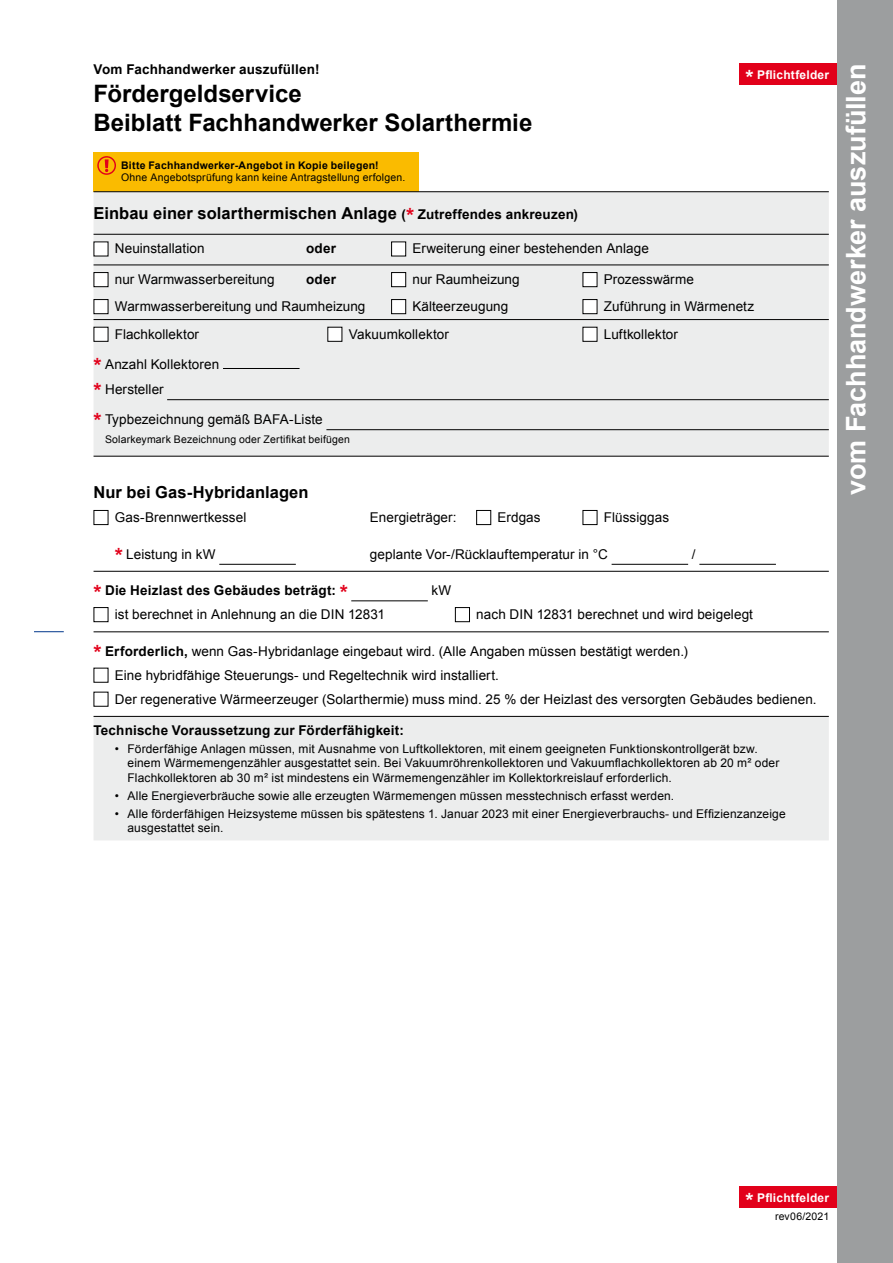
<style>
.page{position:relative;width:893px;height:1263px;background:#fff}
.page>*{position:absolute;margin:0;border:0;box-sizing:border-box;transform-origin:0 0}
.t1{font:700 27px "Arial";color:#fff}
.t2{font:700 24px/28.8px "Arial";color:#000}
.t3{font:700 16.5px "Arial";letter-spacing:.005em;color:#000}
.t4{font:13.5px/24px "Arial";letter-spacing:.005em;color:#000}
.t5{font:700 13.5px "Arial";letter-spacing:.015em;color:#000}
.t6{font:12px/14.4px "Arial";letter-spacing:.01em;color:#000}
.t7{font:700 12px "Arial";letter-spacing:.02em;color:#fff}
.t8{font:10.5px "Arial";letter-spacing:.015em;color:#000}
.t9{font:700 10.5px "Arial";letter-spacing:.02em;color:#000}
.s1{font-size:13.5px}
.s2{font-size:21px;color:#e2001a}
.s3{font-weight:700;font-size:21px;color:#e2001a}
.s4{font-size:21px}
.s5{font-weight:700}
</style>
<div class="page">
<hr style="left:34px;top:631px;width:30px;height:1px;background:#00378b">
<div style="left:740px;top:1186px;width:153px;height:22px;background:#e2001a"></div>
<div style="left:740px;top:64px;width:153px;height:21px;background:#e2001a"></div>
<div style="left:94px;top:152px;width:325px;height:40px;background:#fabb00"></div>
<svg style="left:97px;top:156px;width:19px;height:19px"></svg>
<div style="left:838px;top:0;width:55px;height:1263px;background:#9c9e9f"></div>
<svg style="left:94px;top:192px;width:735px;height:648px;fill:#eceded"></svg>
<hr style="left:94px;top:191px;width:735px;height:1px;background:#000">
<hr style="left:94px;top:234px;width:735px;height:1px;background:#000">
<hr style="left:94px;top:716px;width:735px;height:1px;background:#000">
<hr style="left:94px;top:456px;width:735px;height:1px;background:#000">
<hr style="left:94px;top:571px;width:735px;height:1px;background:#000">
<hr style="left:94px;top:631px;width:735px;height:1px;background:#000">
<hr style="left:94px;top:265px;width:735px;height:1px;background:#000">
<hr style="left:94px;top:319px;width:735px;height:1px;background:#000">
<div style="left:94px;top:242px;width:14px;height:14px;background:#fff"></div>
<div style="left:392px;top:242px;width:14px;height:14px;background:#fff"></div>
<div style="left:391px;top:241px;width:15px;height:15px;border:1px solid #000"></div>
<div style="left:94px;top:273px;width:14px;height:14px;background:#fff"></div>
<div style="left:94px;top:272px;width:14px;height:15px;border:1px solid #000"></div>
<div style="left:392px;top:273px;width:14px;height:14px;background:#fff"></div>
<div style="left:391px;top:272px;width:15px;height:15px;border:1px solid #000"></div>
<div style="left:583px;top:273px;width:14px;height:14px;background:#fff"></div>
<div style="left:583px;top:272px;width:14px;height:15px;border:1px solid #000"></div>
<div style="left:94px;top:300px;width:14px;height:14px;background:#fff"></div>
<div style="left:94px;top:299px;width:14px;height:15px;border:1px solid #000"></div>
<div style="left:392px;top:300px;width:14px;height:14px;background:#fff"></div>
<div style="left:391px;top:299px;width:15px;height:15px;border:1px solid #000"></div>
<div style="left:583px;top:300px;width:14px;height:14px;background:#fff"></div>
<div style="left:583px;top:299px;width:14px;height:15px;border:1px solid #000"></div>
<div style="left:94px;top:327px;width:14px;height:14px;background:#fff"></div>
<div style="left:94px;top:327px;width:14px;height:15px;border:1px solid #000"></div>
<div style="left:328px;top:327px;width:14px;height:14px;background:#fff"></div>
<div style="left:327px;top:327px;width:15px;height:15px;border:1px solid #000"></div>
<div style="left:583px;top:327px;width:14px;height:14px;background:#fff"></div>
<div style="left:583px;top:327px;width:14px;height:15px;border:1px solid #000"></div>
<hr style="left:223px;top:368px;width:77px;height:1px;background:#000">
<hr style="left:167px;top:399px;width:662px;height:1px;background:#000">
<hr style="left:326px;top:429px;width:503px;height:1px;background:#000">
<div style="left:94px;top:510px;width:14px;height:15px;background:#fff"></div>
<div style="left:94px;top:510px;width:14px;height:15px;border:1px solid #000"></div>
<div style="left:477px;top:510px;width:14px;height:15px;background:#fff"></div>
<div style="left:476px;top:510px;width:15px;height:15px;border:1px solid #000"></div>
<div style="left:583px;top:510px;width:14px;height:15px;background:#fff"></div>
<div style="left:583px;top:510px;width:14px;height:15px;border:1px solid #000"></div>
<hr style="left:219px;top:564px;width:77px;height:1px;background:#000">
<hr style="left:612px;top:564px;width:76px;height:1px;background:#000">
<hr style="left:699px;top:564px;width:77px;height:1px;background:#000">
<hr style="left:351px;top:601px;width:77px;height:1px;background:#000">
<div style="left:94px;top:607px;width:14px;height:15px;background:#fff"></div>
<div style="left:94px;top:607px;width:14px;height:15px;border:1px solid #000"></div>
<div style="left:455px;top:607px;width:14px;height:15px;background:#fff"></div>
<div style="left:455px;top:607px;width:15px;height:15px;border:1px solid #000"></div>
<div style="left:94px;top:668px;width:14px;height:14px;background:#fff"></div>
<div style="left:94px;top:692px;width:14px;height:14px;background:#fff"></div>
<p class="t5" style="left:94px;top:60px;width:227px">Vom Fachhandwerker auszufüllen!</p>
<h2 class="t2" style="left:94px;top:80px;width:440px">Fördergeldservice<br>Beiblatt Fachhandwerker Solarthermie</h2>
<p class="t9" style="left:121px;top:158px;width:259px">Bitte Fachhandwerker-Angebot in Kopie beilegen!</p>
<p class="t8" style="left:121px;top:171px;width:286px">Ohne Angebotsprüfung kann keine Antragstellung erfolgen.</p>
<p class="t3" style="left:94px;top:202px;width:486px">Einbau einer solarthermischen Anlage <span class="s1">(</span><span class="s2">*</span> <span class="s1">Zutreffendes ankreuzen)</span></p>
<p class="t4" style="left:115px;top:237px;width:91px">Neuinstallation</p>
<p class="t5" style="left:306px;top:240px;width:31px">oder</p>
<p class="t4" style="left:412px;top:237px;width:238px">Erweiterung einer bestehenden Anlage</p>
<p class="t4" style="left:115px;top:267px;width:161px">nur Warmwasserbereitung</p>
<p class="t5" style="left:306px;top:270px;width:31px">oder</p>
<p class="t4" style="left:412px;top:267px;width:109px">nur Raumheizung</p>
<p class="t4" style="left:604px;top:267px;width:92px">Prozesswärme</p>
<p class="t4" style="left:115px;top:294px;width:252px">Warmwasserbereitung und Raumheizung</p>
<p class="t4" style="left:412px;top:294px;width:97px">Kälteerzeugung</p>
<p class="t4" style="left:604px;top:294px;width:152px">Zuführung in Wärmenetz</p>
<p class="t4" style="left:115px;top:322px;width:86px">Flachkollektor</p>
<p class="t4" style="left:349px;top:322px;width:102px">Vakuumkollektor</p>
<p class="t4" style="left:604px;top:322px;width:76px">Luftkollektor</p>
<p class="t4" style="left:94px;top:351px;width:127px;line-height:25.2px"><span class="s3">*</span> Anzahl Kollektoren <span class="s3">*</span> Hersteller</p>
<p class="t4" style="left:94px;top:407px;width:231px"><span class="s3">*</span> Typbezeichnung gemäß BAFA-Liste</p>
<p class="t8" style="left:105px;top:433px;width:247px">Solarkeymark Bezeichnung oder Zertifikat beifügen</p>
<p class="t7" style="left:746px;top:67px;width:85px"><span class="s4">*</span> Pflichtfelder</p>
<p class="t3" style="left:94px;top:481px;width:217px">Nur bei Gas-Hybridanlagen</p>
<p class="t4" style="left:115px;top:505px;width:133px">Gas-Brennwertkessel</p>
<p class="t4" style="left:370px;top:505px;width:88px">Energieträger:</p>
<p class="t4" style="left:497px;top:505px;width:45px">Erdgas</p>
<p class="t4" style="left:604px;top:505px;width:67px">Flüssiggas</p>
<p class="t4" style="left:115px;top:542px;width:102px"><span class="s3">*</span> Leistung in kW</p>
<p class="t4" style="left:370px;top:542px;width:239px">geplante Vor-/Rücklauftemperatur in °C</p>
<p class="t4" style="left:692px;top:542px;width:5px">/</p>
<p class="t5" style="left:94px;top:581px;width:256px"><span class="s2">*</span> Die Heizlast des Gebäudes beträgt: <span class="s2">*</span></p>
<p class="t4" style="left:432px;top:578px;width:21px">kW</p>
<p class="t4" style="left:115px;top:602px;width:272px">ist berechnet in Anlehnung an die DIN 12831</p>
<p class="t4" style="left:476px;top:602px;width:278px">nach DIN 12831 berechnet und wird beigelegt</p>
<p class="t4" style="left:115px;top:639px;width:703px;text-indent:-21px"><span class="s3">*</span> <span class="s5">Erforderlich,</span> wenn Gas-Hybridanlage eingebaut wird. (Alle Angaben müssen bestätigt werden.)<br>Eine hybridfähige Steuerungs- und Regeltechnik wird installiert.<br>Der regenerative Wärmeerzeuger (Solarthermie) muss mind. 25 % der Heizlast des versorgten Gebäudes bedienen.</p>
<p class="t5" style="left:94px;top:721px;width:312px">Technische Voraussetzung zur Förderfähigkeit:</p>
<p class="t6" style="left:128px;top:741px;width:653px;text-indent:-13px">• Förderfähige Anlagen müssen, mit Ausnahme von Luftkollektoren, mit einem geeigneten Funktionskontrollgerät bzw. einem Wärmemengenzähler ausgestattet sein. Bei Vakuumröhrenkollektoren und Vakuumflachkollektoren ab 20 m² oder<br>Flachkollektoren ab 30 m² ist mindestens ein Wärmemengenzähler im Kollektorkreislauf erforderlich.</p>
<p class="t6" style="left:115px;top:788px;width:561px">• Alle Energieverbräuche sowie alle erzeugten Wärmemengen müssen messtechnisch erfasst werden.</p>
<p class="t6" style="left:128px;top:806px;width:660px;text-indent:-13px">• Alle förderfähigen Heizsysteme müssen bis spätestens 1. Januar 2023 mit einer Energieverbrauchs- und Effizienzanzeige ausgestattet sein.</p>
<h1 class="t1" style="left:838px;top:494px;width:432px;rotate:-90deg">vom Fachhandwerker auszufüllen</h1>
<p class="t7" style="left:746px;top:1189px;width:85px"><span class="s4">*</span> Pflichtfelder</p>
<p class="t8" style="left:775px;top:1209px;width:56px">rev06/2021</p>
</div>
